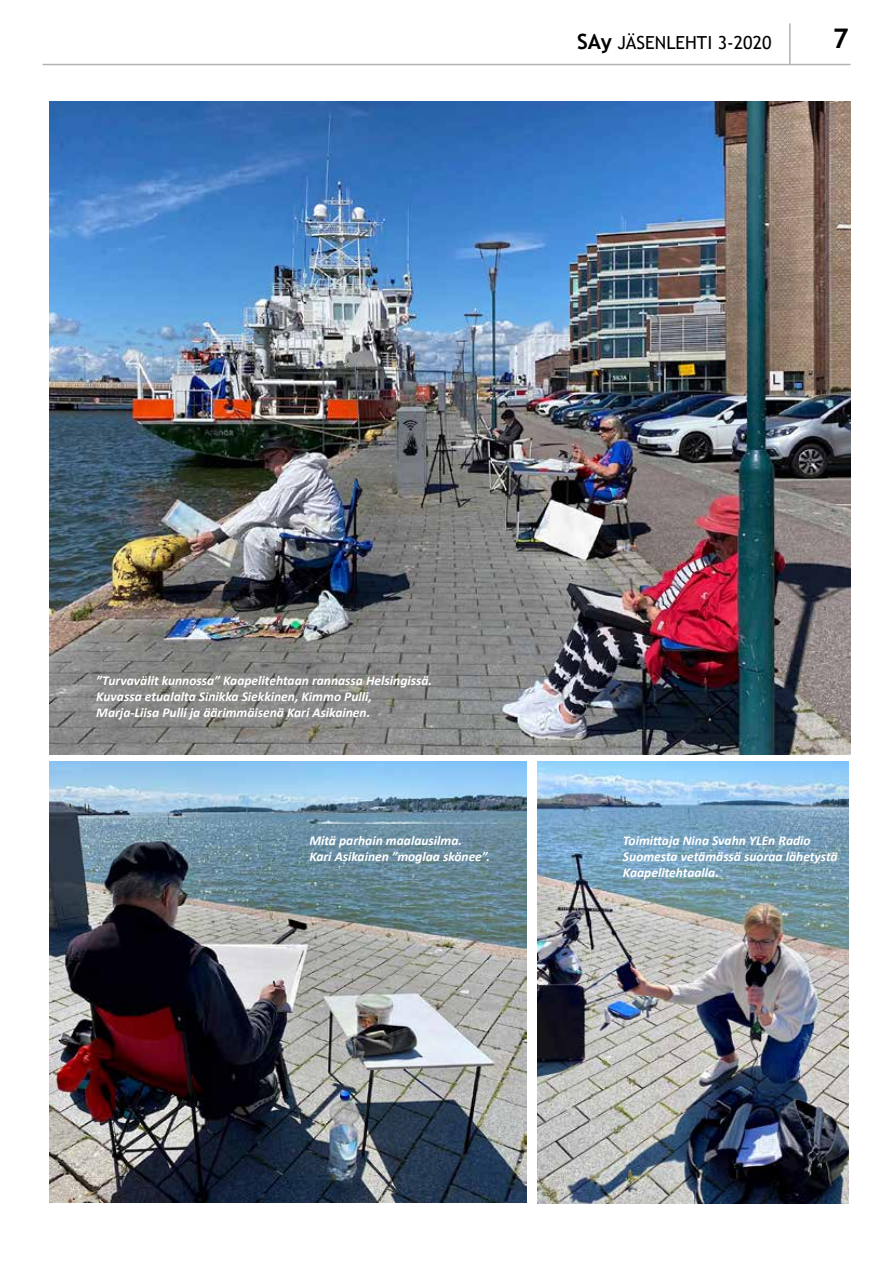
<style>
.page{position:relative;width:893px;height:1263px;background:#fff}
.page>*{position:absolute;margin:0;border:0;box-sizing:border-box;transform-origin:0 0}
.t1{font:700 27px "Trebuchet MS";color:#000}
.t2{font:18px "Trebuchet MS";color:#000}
.t3{font:italic 700 13.5px/16.2px "Calibri";color:#fff}
.s1{font-weight:700;font-size:21px}
</style>
<div class="page">
<img style="left:49px;top:102px;width:801px;height:653px">
<hr style="left:43px;top:64px;width:807px;height:1px;background:#b3b2b2">
<hr style="left:789px;top:23px;width:2px;height:41px;background:#b3b2b2">
<img style="left:538px;top:761px;width:311px;height:442px">
<img style="left:49px;top:761px;width:477px;height:441px">
<h2 class="t2" style="left:577px;top:31px;width:196px"><span class="s1">SAy</span> JÄSENLEHTI 3-2020</h2>
<h1 class="t1" style="left:833px;top:22px;width:17px">7</h1>
<p class="t3" style="left:96px;top:671px;width:337px">”Turvavälit kunnossa” Kaapelitehtaan rannassa Helsingissä.<br>Kuvassa etualalta Sinikka Siekkinen, Kimmo Pulli,<br>Marja-Liisa Pulli ja äärimmäisenä Kari Asikainen.</p>
<p class="t3" style="left:309px;top:832px;width:182px">Mitä parhain maalausilma.<br>Kari Asikainen ”moglaa skönee”.</p>
<p class="t3" style="left:623px;top:832px;width:216px">Toimittaja Nina Svahn YLEn Radio<br>Suomesta vetämässä suoraa lähetystä<br>Kaapelitehtaalla.</p>
</div>
